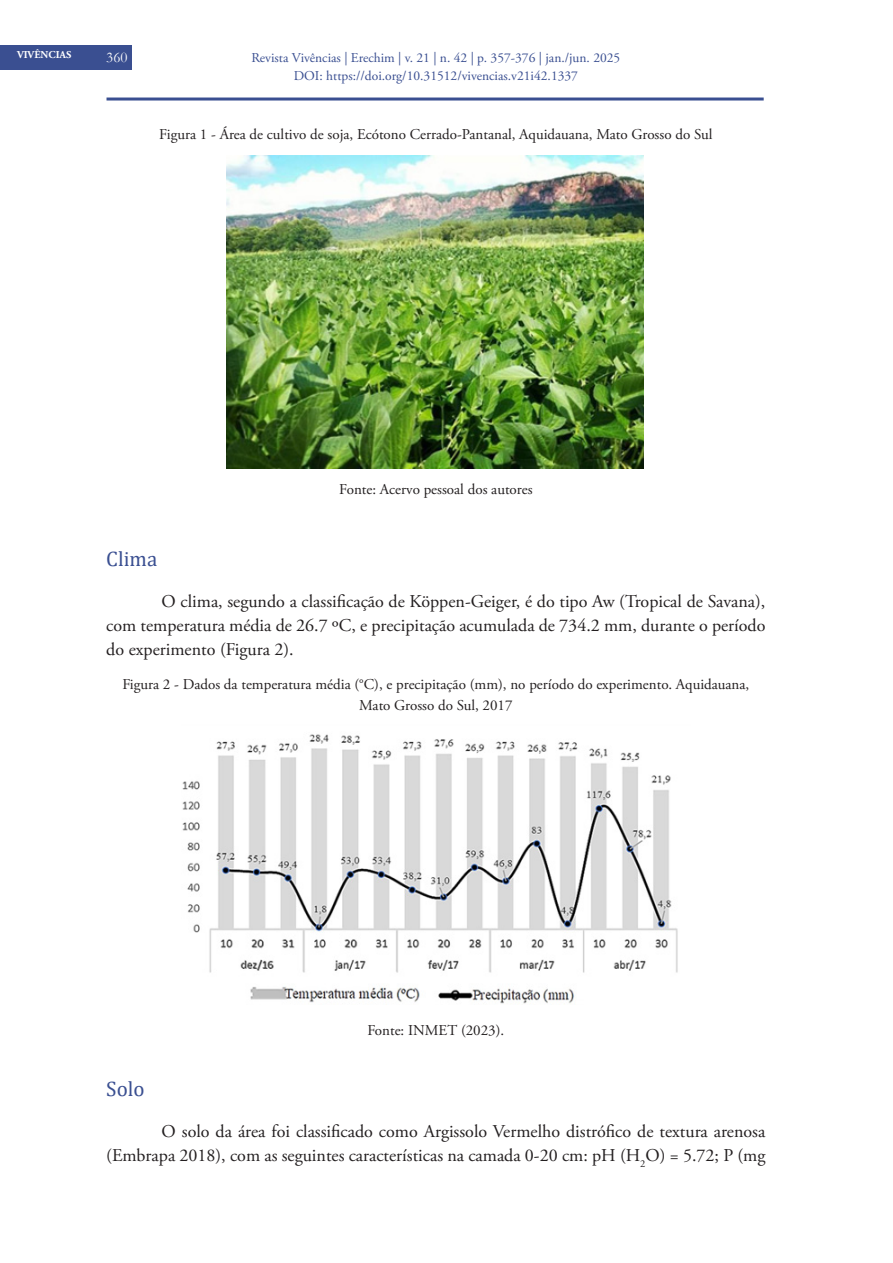
<style>
.page{position:relative;width:893px;height:1263px;background:#fff}
.page>*{position:absolute;margin:0;border:0;box-sizing:border-box;transform-origin:0 0}
.Subtítulo_de_capítulo_2_-_alternativo{font:21px "Cambria";color:#3a4f91}
.Subtítulo_de_capítulo_2{font:21px "Cambria";color:#3a4f91}
.TEXTO_NORMAL{font:18px/24px "Adobe Garamond Pro";color:#231f20;text-align:justify}
.Tabela{font:15px/21px "Adobe Garamond Pro";color:#231f20;text-align:center}
.t1{font:15px "Garamond";color:#fff}
.t2{font:13.5px/18px "Adobe Garamond Pro";color:#3a4f91;text-align:center}
.t3{font:700 10.5px "Adobe Garamond Pro";color:#fff}
</style>
<div class="page">
<div style="left:0;top:45px;width:131px;height:24px;background:#3a4f91"></div>
<hr style="left:107px;top:98px;width:657px;height:3px;background:#3a4f91">
<img style="left:226px;top:155px;width:418px;height:313px">
<img style="left:182px;top:734px;width:496px;height:270px">
<p class="t3" style="left:17px;top:49px;width:56px">VIVÊNCIAS</p>
<p class="t2" style="left:251px;top:49px;width:370px">Revista Vivências | Erechim | v. 21 | n. 42 | p. 357-376 | jan./jun. 2025<br>DOI: https://doi.org/10.31512/vivencias.v21i42.1337</p>
<p class="t1" style="left:106px;top:47px;width:23px">360</p>
<p class="Tabela" style="left:159px;top:125px;width:555px">Figura 1 - Área de cultivo de soja, Ecótono Cerrado-Pantanal, Aquidauana, Mato Grosso do Sul</p>
<p class="Tabela" style="left:339px;top:479px;width:195px">Fonte: Acervo pessoal dos autores</p>
<p class="Subtítulo_de_capítulo_2_-_alternativo" style="left:106px;top:546px;width:53px">Clima</p>
<p class="TEXTO_NORMAL" style="left:106px;top:590px;width:661px;text-indent:55px">O clima, segundo a classificação de Köppen-Geiger, é do tipo Aw (Tropical de Savana), com temperatura média de 26.7 ºC, e precipitação acumulada de 734.2 mm, durante o período do experimento (Figura 2).</p>
<p class="Tabela" style="left:122px;top:674px;width:628px">Figura 2 - Dados da temperatura média (°C), e precipitação (mm), no período do experimento. Aquidauana,<br>Mato Grosso do Sul, 2017</p>
<p class="Tabela" style="left:367px;top:1020px;width:138px">Fonte: INMET (2023).</p>
<p class="Subtítulo_de_capítulo_2" style="left:106px;top:1077px;width:40px">Solo</p>
<p class="TEXTO_NORMAL" style="left:106px;top:1120px;width:661px;text-align:right">O solo da área foi classificado como Argissolo Vermelho distrófico de textura arenosa (Embrapa 2018), com as seguintes características na camada 0-20 cm: pH (H<sub>2</sub>O) = 5.72; P (mg</p>
</div>
